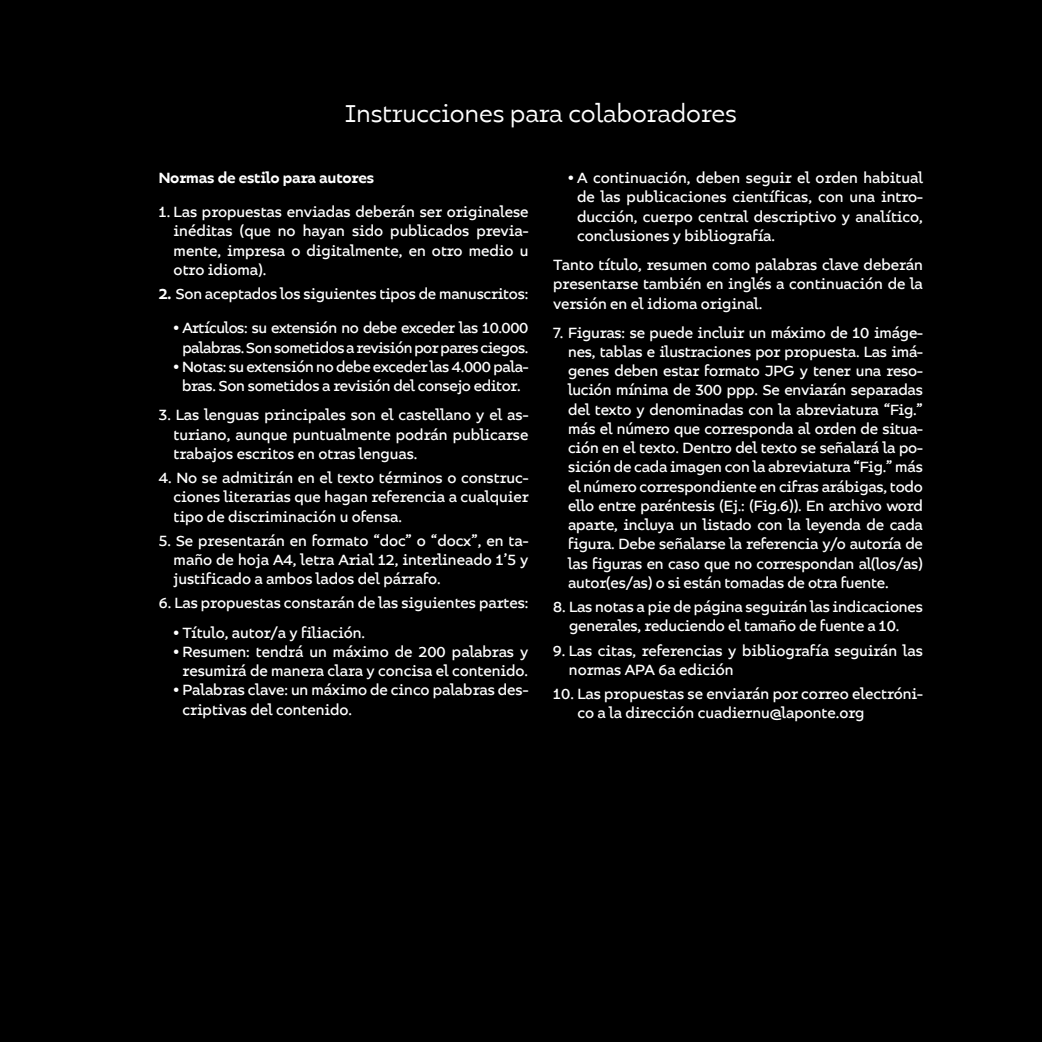
<style>
.page{position:relative;width:1042px;height:1042px;background:#000}
.page>*{position:absolute;margin:0;border:0;box-sizing:border-box;transform-origin:0 0}
.t1{font:24.5px "Bilbao";color:#fff}
.t2{font:14.88px/19.2px "Bilbao";color:#fff;text-align:justify}
.t3{font:14.88px/19.2px "Bilbao";letter-spacing:-.03em;color:#fff;text-align:center}
.t4{font:14.88px/19.2px "Bilbao";letter-spacing:-.02em;color:#fff;text-align:center}
.t5{font:500 14.88px "Bilbao";letter-spacing:-.01em;color:#fff}
.s1{font-weight:500}
</style>
<div class="page">
<h1 class="t1" style="left:345px;top:96px;width:394px">Instrucciones para colaboradores</h1>
<p class="t5" style="left:159px;top:167px;width:217px">Normas de estilo para autores</p>
<p class="t2" style="left:174px;top:202px;width:356px;text-indent:-15px">1. Las propuestas enviadas deberán ser originalese inéditas (que no hayan sido publicados previa&shy;mente, impresa o digitalmente, en otro medio u otro idioma).</p>
<p class="t2" style="left:159px;top:284px;width:371px"><span class="s1">2.</span> Son aceptados los siguientes tipos de manuscritos:</p>
<p class="t3" style="left:174px;top:318px;width:356px"><span class="s1">•</span> Artículos: su extensión no debe exceder las 10.000 palabras. Son sometidos a revisión por pares ciegos.</p>
<p class="t4" style="left:174px;top:357px;width:356px"><span class="s1">•</span> Notas: su extensión no debe exceder las 4.000 pala&shy;bras. Son sometidos a revisión del consejo editor.</p>
<p class="t2" style="left:174px;top:405px;width:356px;text-indent:-15px">3. Las lenguas principales son el castellano y el as&shy;turiano, aunque puntualmente podrán publicarse trabajos escritos en otras lenguas.</p>
<p class="t2" style="left:174px;top:468px;width:356px;text-indent:-15px">4. No se admitirán en el texto términos o construc&shy;ciones literarias que hagan referencia a cualquier tipo de discriminación u ofensa.</p>
<p class="t2" style="left:174px;top:531px;width:356px;text-indent:-15px">5. Se presentarán en formato “doc” o “docx”, en ta&shy;maño de hoja A4, letra Arial 12, interlineado 1’5 y justificado a ambos lados del párrafo.</p>
<p class="t2" style="left:159px;top:593px;width:371px">6. Las propuestas constarán de las siguientes partes:</p>
<p class="t2" style="left:174px;top:623px;width:193px"><span class="s1">•</span> Título, autor/a y filiación.</p>
<p class="t2" style="left:174px;top:642px;width:356px;text-align:center"><span class="s1">•</span> Resumen: tendrá un máximo de 200 palabras y resumirá de manera clara y concisa el contenido.</p>
<p class="t2" style="left:183px;top:680px;width:347px;text-indent:-9px"><span class="s1">•</span> Palabras clave: un máximo de cinco palabras des&shy;criptivas del contenido.</p>
<p class="t2" style="left:577px;top:168px;width:347px;text-indent:-9px"><span class="s1">•</span> A continuación, deben seguir el orden habitual de las publicaciones científicas, con una intro&shy;ducción, cuerpo central descriptivo y analítico, conclusiones y bibliografía.</p>
<p class="t2" style="left:553px;top:255px;width:371px">Tanto título, resumen como palabras clave deberán presentarse también en inglés a continuación de la versión en el idioma original.</p>
<p class="t2" style="left:568px;top:323px;width:356px;text-indent:-15px">7. Figuras: se puede incluir un máximo de 10 imáge&shy;nes, tablas e ilustraciones por propuesta. Las imá&shy;genes deben estar formato JPG y tener una reso&shy;lución mínima de 300 ppp. Se enviarán separadas del texto y denominadas con la abreviatura “Fig.” más el número que corresponda al orden de situa&shy;ción en el texto. Dentro del texto se señalará la po&shy;sición de cada imagen con la abreviatura “Fig.” más el número correspondiente en cifras arábigas, todo ello entre paréntesis (Ej.: (Fig.6)). En archivo word aparte, incluya un listado con la leyenda de cada figura. Debe señalarse la referencia y/o autoría de las figuras en caso que no correspondan al(los/as) autor(es/as) o si están tomadas de otra fuente.</p>
<p class="t2" style="left:553px;top:597px;width:371px;text-align:center">8. Las notas a pie de página seguirán las indicaciones generales, reduciendo el tamaño de fuente a 10.</p>
<p class="t2" style="left:569px;top:641px;width:355px;text-indent:-16px">9. Las citas, referencias y bibliografía seguirán las normas APA 6a edición</p>
<p class="t2" style="left:577px;top:684px;width:347px;text-indent:-24px">10. Las propuestas se enviarán por correo electróni&shy;co a la dirección cuadiernu@laponte.org</p>
</div>
